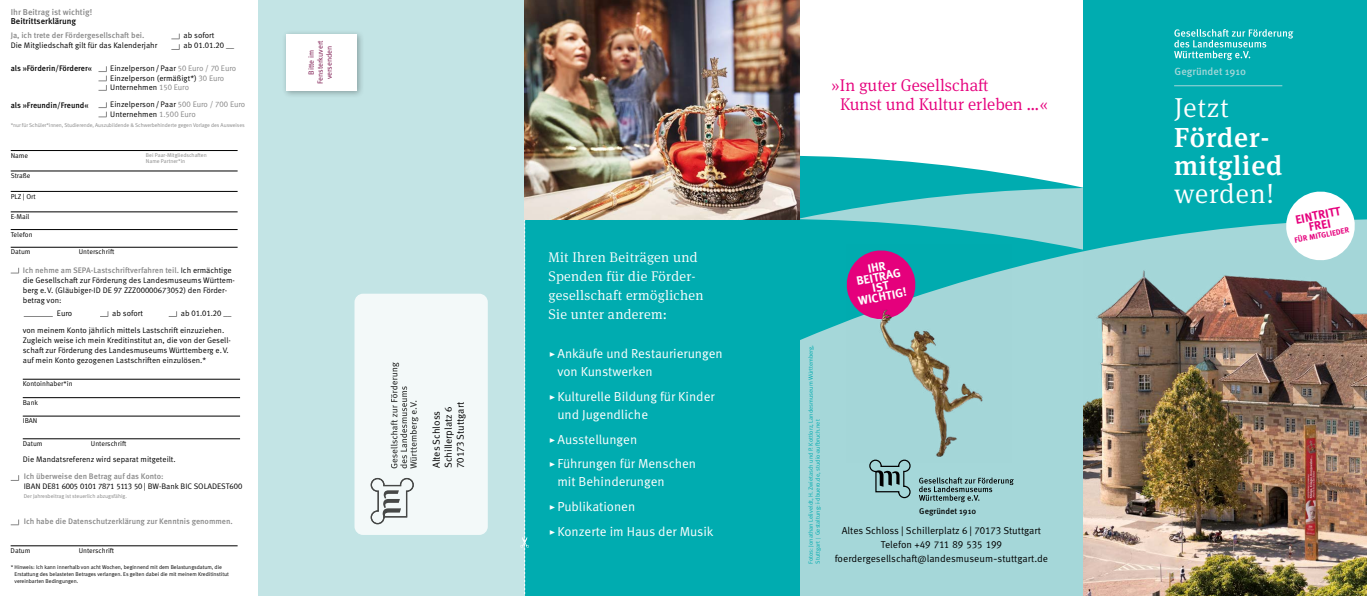
<style>
.page{position:relative;width:1367px;height:596px;background:#fff}
.page>*{position:absolute;margin:0;border:0;box-sizing:border-box;transform-origin:0 0}
.t1{font:500 27.5px/27.8px "Meta Serif Pro";letter-spacing:.03em;color:#fff}
.t2{font:300 27.5px "Meta Serif Pro";letter-spacing:.03em;color:#fff}
.t3{font:300 17px/19px "Meta Serif Pro";color:#e6007d}
.t4{font:300 14px/19px "Meta Serif Pro";letter-spacing:.02em;color:#fff}
.t5{font:13px/24.7px "Meta Pro Norm";color:#fff}
.t6{font:12px/10px "Meta Bold LF";color:#fff;text-align:center}
.t7{font:12px/10px "Meta Bold LF";color:#e6007d;text-align:center}
.t8{font:500 10.4px "Meta Pro";color:#a5d7d9}
.t9{font:10px/12px "Meta Pro Norm";color:#000}
.t10{font:10px "Meta Caps";color:#000}
.t11{font:500 8.5px "Meta Pro";color:#878787}
.t12{font:500 8.5px "Meta Pro";color:#000}
.t13{font:500 8.3px "Meta Pro";color:#000}
.t14{font:8px/10px "Meta Pro Norm";color:#000}
.t15{font:500 8px "Meta Pro";color:#878787}
.t16{font:500 8px "Meta Pro";letter-spacing:-.005em;color:#000}
.t17{font:8px "Meta Caps";color:#000}
.t18{font:7.7px "Meta Bold LF";color:#e6007d}
.t19{font:7.5px/9px "Meta Pro Norm";color:#7a144c;text-align:center}
.t20{font:7px "Meta Pro Norm";color:#000}
.t21{font:6px/7px "Meta Pro Norm";color:#00acb0}
.t22{font:5.5px/7px "Meta Pro Norm";letter-spacing:-.005em;color:#000}
.t23{font:5.5px/6px "Meta Pro Norm";letter-spacing:-.01em;color:#878787}
.s1{font-family:"Meta Pro Norm"}
.s2{font-family:"Meta Caps";color:#878787}
.s3{color:#878787}
.s4{font-family:"Meta Pro Norm";font-weight:400;color:#000}
.s5{font-family:"Meta Caps"}
.s6{font-family:"Meta Serif Pro"}
.s7{font-family:"Corporate S Pro";font-weight:300}
</style>
<div class="page">
<svg style="left:799px;top:155px;width:284px;height:33px;fill:#00acb0"></svg>
<svg style="left:799px;top:188px;width:284px;height:31px;background:#6bc7c9"></svg>
<div style="left:1083px;top:0;width:283px;height:497px;background:#00acb0"></div>
<svg style="left:799px;top:219px;width:567px;height:376px;background:#89cfd2"></svg>
<img style="left:1083px;top:250px;width:283px;height:345px">
<hr style="left:1174px;top:85px;width:108px;height:1px;background:#a5d7d9">
<svg style="left:1283px;top:191px;width:74px;height:72px;background:#cdeced"></svg>
<div style="left:524px;top:219px;width:275px;height:376px;background:#00acb0"></div>
<div style="left:258px;top:0;width:266px;height:595px;background:#c3e4e5"></div>
<div style="left:281px;top:30px;width:83px;height:69px;background:#000;opacity:.3"></div>
<div style="left:285px;top:34px;width:71px;height:57px;background:#fff"></div>
<div style="left:354px;top:293px;width:134px;height:241px;background:#f3f9f9;border-radius:9px"></div>
<svg style="left:390px;top:362px;width:28px;height:106px"></svg>
<svg style="left:370px;top:477px;width:44px;height:47px"></svg>
<hr style="left:11px;top:150px;width:226px;height:1px;background:#000">
<hr style="left:11px;top:171px;width:226px;height:1px;background:#000">
<hr style="left:11px;top:191px;width:226px;height:1px;background:#000">
<hr style="left:11px;top:211px;width:226px;height:1px;background:#000">
<hr style="left:11px;top:229px;width:226px;height:1px;background:#000">
<hr style="left:11px;top:247px;width:226px;height:1px;background:#000">
<hr style="left:23px;top:379px;width:217px;height:1px;background:#000">
<hr style="left:23px;top:397px;width:217px;height:1px;background:#000">
<hr style="left:23px;top:415px;width:217px;height:1px;background:#000">
<hr style="left:23px;top:438px;width:217px;height:1px;background:#000">
<hr style="left:11px;top:545px;width:226px;height:1px;background:#000">
<svg style="left:171px;top:34px;width:9px;height:16px"></svg>
<svg style="left:98px;top:66px;width:9px;height:25px"></svg>
<svg style="left:98px;top:102px;width:9px;height:16px"></svg>
<svg style="left:24px;top:316px;width:29px;height:1px"></svg>
<svg style="left:100px;top:311px;width:9px;height:6px"></svg>
<svg style="left:169px;top:311px;width:8px;height:6px"></svg>
<svg style="left:11px;top:267px;width:8px;height:7px"></svg>
<svg style="left:11px;top:475px;width:8px;height:6px"></svg>
<svg style="left:11px;top:519px;width:8px;height:6px"></svg>
<svg style="left:520px;top:0;width:9px;height:595px"></svg>
<svg style="left:1174px;top:29px;width:119px;height:31px"></svg>
<svg style="left:843px;top:247px;width:3px;height:75px"></svg>
<svg style="left:918px;top:477px;width:95px;height:25px;background:#85adaf"></svg>
<svg style="left:868px;top:462px;width:43px;height:36px;background:#81a8a9"></svg>
<img style="left:525px;top:0;width:274px;height:219px">
<img style="left:846px;top:244px;width:165px;height:218px">
<p class="t11" style="left:11px;top:6px;width:83px">Ihr Beitrag ist wichtig!</p>
<p class="t12" style="left:11px;top:15px;width:67px">Beitrittserklärung</p>
<p class="t14" style="left:183px;top:30px;width:32px">ab sofort</p>
<p class="t17" style="left:183px;top:41px;width:52px"><span class="s1">ab</span> 01.01.20 __</p>
<p class="t14" style="left:110px;top:63px;width:127px;line-height:9.5px">Einzelperson/Paar <span class="s2">50</span> <span class="s3">Euro /</span> <span class="s2">70</span> <span class="s3">Euro<br></span>Einzelperson (ermäßigt*) <span class="s2">30</span> <span class="s3">Euro<br></span>Unternehmen <span class="s2">150</span> <span class="s3">Euro</span></p>
<p class="t14" style="left:110px;top:99px;width:137px;line-height:9.5px">Einzelperson/Paar <span class="s2">500</span> <span class="s3">Euro /</span> <span class="s2">700</span> <span class="s3">Euro<br></span>Unternehmen <span class="s2">1.500</span> <span class="s3">Euro</span></p>
<p class="t15" style="left:11px;top:29px;width:135px">Ja, ich trete der Fördergesellschaft bei.</p>
<p class="t14" style="left:11px;top:40px;width:148px">Die Mitgliedschaft gilt für das Kalenderjahr</p>
<p class="t16" style="left:11px;top:62px;width:83px">als »Förderin/Förderer«</p>
<p class="t16" style="left:11px;top:98px;width:79px">als »Freundin/Freund«</p>
<p class="t23" style="left:11px;top:122px;width:235px">*nur für Schüler*innen, Studierende, Auszubildende &amp; Schwerbehinderte gegen Vorlage des Ausweises</p>
<p class="t20" style="left:11px;top:150px;width:19px">Name</p>
<p class="t20" style="left:11px;top:170px;width:21px">Straße</p>
<p class="t20" style="left:11px;top:191px;width:27px">PLZ | Ort</p>
<p class="t20" style="left:11px;top:211px;width:20px">E-Mail</p>
<p class="t20" style="left:11px;top:229px;width:23px">Telefon</p>
<p class="t20" style="left:11px;top:246px;width:21px">Datum</p>
<p class="t20" style="left:79px;top:246px;width:37px">Unterschrift</p>
<p class="t23" style="left:146px;top:152px;width:62px">Bei Paar-Mitgliedschaften<br>Name Partner*in</p>
<p class="t15" style="left:23px;top:264px;width:210px">Ich nehme am SEPA-Lastschriftverfahren teil. <span class="s4">Ich ermächtige</span></p>
<p class="t14" style="left:23px;top:275px;width:214px">die Gesellschaft zur Förderung des Landesmuseums Württem&shy;berg e.V. (Gläubiger-ID DE <span class="s5">97</span> ZZZ<span class="s5">00000673052</span>) den Förder&shy;betrag von:</p>
<p class="t14" style="left:23px;top:324px;width:210px">von meinem Konto jährlich mittels Lastschrift einzuziehen.<br>Zugleich weise ich mein Kreditinstitut an, die von der Gesell&shy;schaft zur Förderung des Landesmuseums Württemberg e. V. auf mein Konto gezogenen Lastschriften einzulösen.*</p>
<p class="t20" style="left:23px;top:378px;width:51px">Kontoinhaber*in</p>
<p class="t20" style="left:23px;top:397px;width:17px">Bank</p>
<p class="t20" style="left:23px;top:415px;width:16px">IBAN</p>
<p class="t20" style="left:23px;top:438px;width:21px">Datum</p>
<p class="t20" style="left:91px;top:438px;width:37px">Unterschrift</p>
<p class="t14" style="left:23px;top:453px;width:154px">Die Mandatsreferenz wird separat mitgeteilt.</p>
<p class="t14" style="left:57px;top:307px;width:17px">Euro</p>
<p class="t14" style="left:112px;top:307px;width:32px">ab sofort</p>
<p class="t17" style="left:181px;top:308px;width:52px"><span class="s1">ab</span> 01.01.20 __</p>
<p class="t15" style="left:24px;top:469px;width:141px">Ich überweise den Betrag auf das Konto:</p>
<p class="t14" style="left:24px;top:480px;width:220px">IBAN DE<span class="s5">81 6005 0101 7871 5113 50</span> | BW-Bank BIC SOLADEST<span class="s5">600</span></p>
<p class="t23" style="left:24px;top:492px;width:105px">Der Jahresbeitrag ist steuerlich abzugsfähig.</p>
<p class="t15" style="left:24px;top:515px;width:211px">Ich habe die Datenschutzerklärung zur Kenntnis genommen.</p>
<p class="t20" style="left:11px;top:545px;width:21px">Datum</p>
<p class="t20" style="left:79px;top:545px;width:37px">Unterschrift</p>
<p class="t22" style="left:15px;top:563px;width:216px;text-indent:-4px">* Hinweis: Ich kann innerhalb von acht Wochen, beginnend mit dem Belastungsdatum, die<br>Erstattung des belasteten Betrages verlangen. Es gelten dabei die mit meinem Kreditinstitut vereinbarten Bedingungen.</p>
<p class="t19" style="left:306px;top:84px;width:45px;rotate:-90deg">Bitte im<br>Fensterkuvert versenden</p>
<p class="t9" style="left:429px;top:468px;width:68px;rotate:-90deg">Altes Schloss<br>Schillerplatz <span class="s5">6<br>70173</span> Stuttgart</p>
<h3 class="t4" style="left:548px;top:247px;width:157px">Mit Ihren Beiträgen und<br>Spenden für die Förder&shy;gesellschaft ermöglichen<br>Sie unter anderem:</h3>
<h3 class="t5" style="left:557px;top:343px;width:167px;line-height:18px;text-indent:-9px"><span class="s6">▸</span>Ankäufe und Restaurierungen von Kunstwerken</h3>
<h3 class="t5" style="left:557px;top:386px;width:159px;line-height:18px;text-indent:-9px"><span class="s6">▸</span>Kulturelle Bildung für Kinder und Jugendliche</h3>
<h3 class="t5" style="left:549px;top:425px;width:149px"><span class="s6">▸</span>Ausstellungen<br><span class="s6">▸</span> Führungen für Menschen</h3>
<h3 class="t5" style="left:549px;top:468px;width:166px;text-indent:9px">mit Behinderungen<br><span class="s6">▸</span> Publikationen<br><span class="s6">▸</span>Konzerte im Haus der Musik</h3>
<h2 class="t3" style="left:840px;top:74px;width:209px;text-indent:-9px">»In guter Gesellschaft<br>Kunst und Kultur erleben …«</h2>
<h3 class="t6" style="left:851px;top:266px;width:51px;rotate:-11deg">IHR<br>BEITRAG<br>IST<br>WICHTIG!</h3>
<p class="t21" style="left:806px;top:563px;width:220px;rotate:-90deg">Fotos: Jonathan Leliveldt, H. Zwietasch und P. Kottlorz, Landesmuseum Württemberg,<br>Stuttgart <span class="s7">|</span> Gestaltung: i-dbuero.de, studio-aufbruch.net</p>
<p class="t13" style="left:919px;top:504px;width:58px">Gegründet 1910</p>
<p class="t9" style="left:841px;top:523px;width:201px">Altes Schloss | Schillerplatz <span class="s5">6</span> | <span class="s5">70173</span> Stuttgart</p>
<p class="t10" style="left:880px;top:538px;width:123px"><span class="s1">Telefon +</span>49 711 89 535 199</p>
<p class="t9" style="left:834px;top:551px;width:215px">foerdergesellschaft@landesmuseum<span class="s5">-</span>stuttgart.de</p>
<h3 class="t8" style="left:1174px;top:64px;width:73px">Gegründet 1910</h3>
<h1 class="t2" style="left:1174px;top:88px;width:56px">Jetzt</h1>
<h1 class="t1" style="left:1174px;top:121px;width:110px">Förder&shy;mitglied</h1>
<h1 class="t2" style="left:1174px;top:173px;width:101px">werden!</h1>
<h3 class="t7" style="left:1294px;top:214px;width:47px;rotate:-11deg">EINTRITT<br>FREI</h3>
<p class="t18" style="left:1293px;top:235px;width:57px;rotate:-11deg">FÜR MITGLIEDER</p>
</div>
